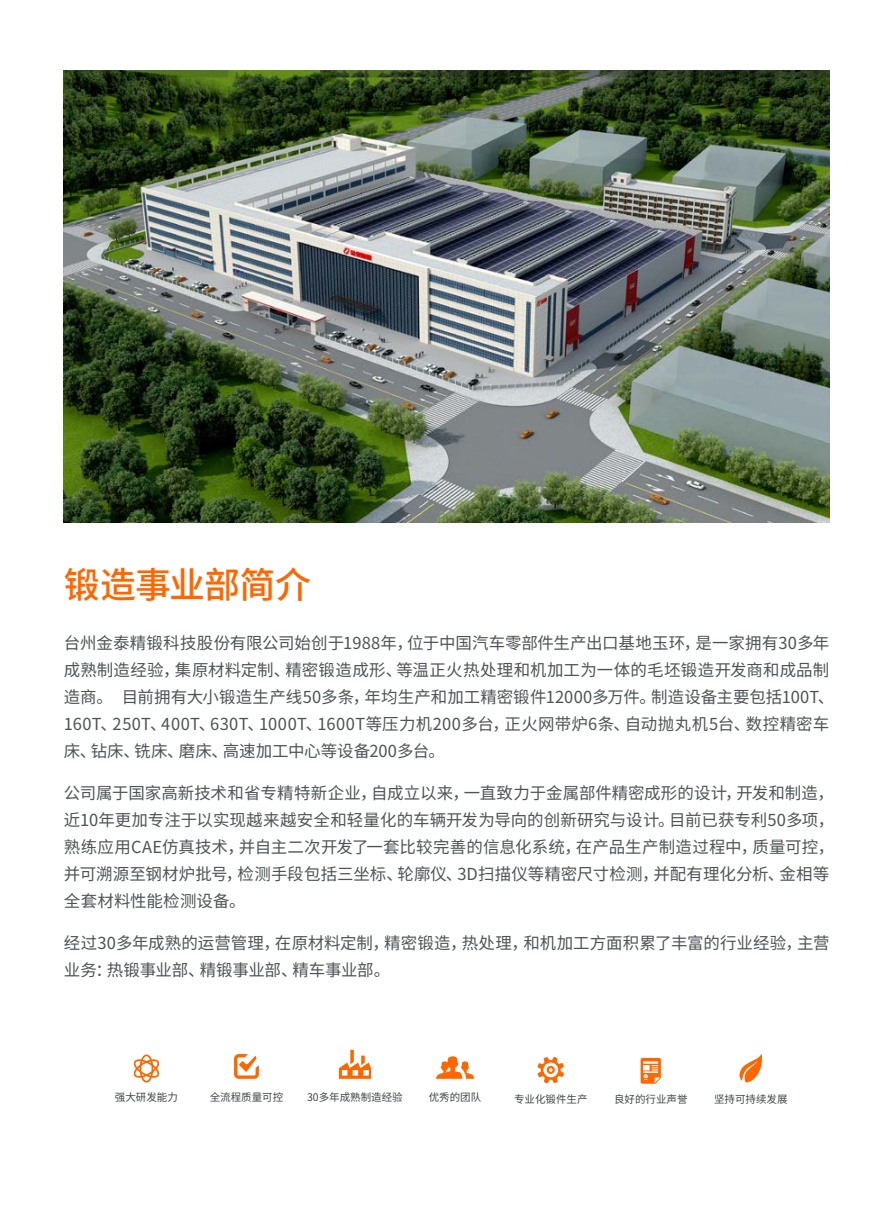
<style>
.page{position:relative;width:893px;height:1212px;background:#fff}
.page>*{position:absolute;margin:0;border:0;box-sizing:border-box;transform-origin:0 0}
.t1{font:500 36px "Noto Sans Hans";letter-spacing:-.025em;color:#f60}
.t2{font:16.5px/27px "Noto Sans Hans";letter-spacing:.005em;color:#4d5357}
.t3{font:10.5px "Noto Sans Hans";color:#414548}
</style>
<div class="page">
<img style="left:64px;top:70px;width:765px;height:452px">
<svg style="left:234px;top:1054px;width:25px;height:25px"></svg>
<svg style="left:339px;top:1050px;width:32px;height:29px"></svg>
<svg style="left:436px;top:1056px;width:38px;height:23px"></svg>
<svg style="left:133px;top:1054px;width:27px;height:28px"></svg>
<svg style="left:537px;top:1057px;width:27px;height:26px"></svg>
<svg style="left:641px;top:1058px;width:20px;height:26px"></svg>
<svg style="left:739px;top:1053px;width:23px;height:29px"></svg>
<h1 class="t1" style="left:64px;top:564px;width:249px">锻造事业部简介</h1>
<p class="t2" style="left:64px;top:630px;width:772px">台州金泰精锻科技股份有限公司始创于1988年，位于中国汽车零部件生产出口基地玉环，是一家拥有30多年成熟制造经验，集原材料定制、精密锻造成形、等温正火热处理和机加工为一体的毛坯锻造开发商和成品制造商。 目前拥有大小锻造生产线50多条，年均生产和加工精密锻件12000多万件。制造设备主要包括100T、160T、250T、400T、630T、1000T、1600T等压力机200多台，正火网带炉6条、自动抛丸机5台、数控精密车床、钻床、铣床、磨床、高速加工中心等设备200多台。</p>
<p class="t2" style="left:64px;top:780px;width:772px">公司属于国家高新技术和省专精特新企业，自成立以来，一直致力于金属部件精密成形的设计，开发和制造，近10年更加专注于以实现越来越安全和轻量化的车辆开发为导向的创新研究与设计。目前已获专利50多项，熟练应用CAE仿真技术，并自主二次开发了一套比较完善的信息化系统，在产品生产制造过程中，质量可控，并可溯源至钢材炉批号，检测手段包括三坐标、轮廓仪、3D扫描仪等精密尺寸检测，并配有理化分析、金相等全套材料性能检测设备。</p>
<p class="t2" style="left:64px;top:930px;width:767px">经过30多年成熟的运营管理，在原材料定制，精密锻造，热处理，和机加工方面积累了丰富的行业经验，主营业务：热锻事业部、精锻事业部、精车事业部。</p>
<p class="t3" style="left:115px;top:1091px;width:64px">强大研发能力</p>
<p class="t3" style="left:210px;top:1091px;width:75px">全流程质量可控</p>
<p class="t3" style="left:307px;top:1091px;width:97px">30多年成熟制造经验</p>
<p class="t3" style="left:429px;top:1091px;width:54px">优秀的团队</p>
<p class="t3" style="left:514px;top:1093px;width:75px">专业化锻件生产</p>
<p class="t3" style="left:614px;top:1093px;width:75px">良好的行业声誉</p>
<p class="t3" style="left:714px;top:1093px;width:75px">坚持可持续发展</p>
</div>
